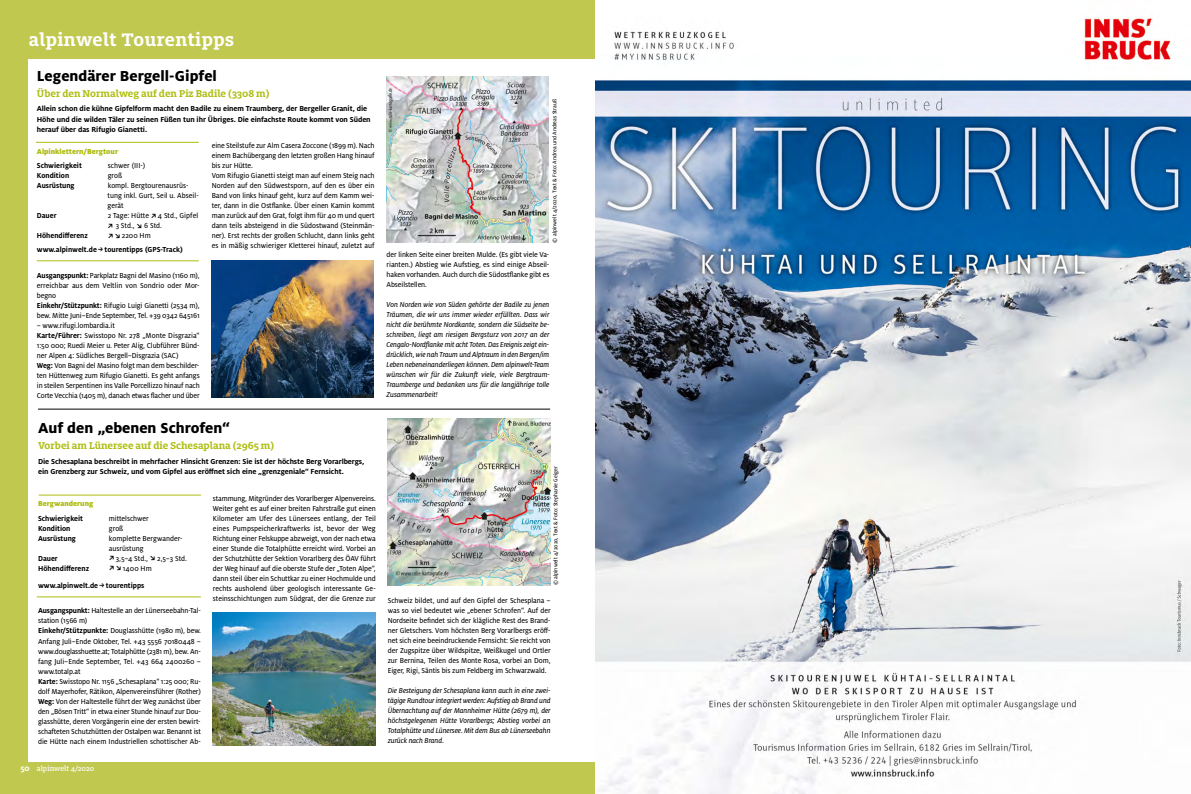
<style>
.page{position:relative;width:1191px;height:794px;background:#c1c84f}
.page>*{position:absolute;margin:0;border:0;box-sizing:border-box;transform-origin:0 0}
.t1{font:700 20px "Milo Slab OT";letter-spacing:.025em;color:#fff}
.t2{font:800 16px "Milo OT";color:#000}
.t3{font:700 11px "Milo Slab OT";color:#aebd10}
.t4{font:8px/10px "Milo OT Text";letter-spacing:-.01em;color:#000;scale:.96 1}
.t5{font:8px/10px "Milo OT Text Ita";letter-spacing:-.01em;color:#000;text-align:justify;scale:.96 1}
.t6{font:700 8px/10.5px "Milo OT";letter-spacing:-.01em;color:#000}
.t7{font:700 8px "Milo OT";letter-spacing:-.01em;color:#000;scale:.96 1}
.t8{font:900 8px "Milo OT";color:#aebd10;scale:.96 1}
.t9{font:500 8px "Milo Slab OT";color:#fff}
.t10{font:6px "Milo OT Text";color:#000;scale:.96 1}
.s1{font-size:7px}
.s2{font-family:"Milo OT";font-weight:700}
.s3{font-family:"Milo OT";font-weight:700;font-size:9px}
.s4{font-family:"Milo OT Text"}
</style>
<div class="page">
<div style="left:28px;top:59px;width:1133px;height:702px;background:#fff"></div>
<hr style="left:36px;top:142px;width:163px;height:1px;background:#aebd10">
<hr style="left:37px;top:260px;width:162px;height:1px;background:#aebd10">
<img style="left:386px;top:76px;width:162px;height:166px">
<img style="left:212px;top:261px;width:161px;height:136px">
<img style="left:388px;top:419px;width:162px;height:166px">
<hr style="left:39px;top:494px;width:162px;height:1px;background:#aebd10">
<hr style="left:37px;top:596px;width:164px;height:1px;background:#aebd10">
<hr style="left:38px;top:409px;width:512px;height:1px;background:#000">
<img style="left:213px;top:613px;width:163px;height:133px">
<img style="left:596px;top:0;width:595px;height:794px">
<h1 class="t1" style="left:29px;top:32px;width:207px">alpinwelt Tourentipps</h1>
<h2 class="t2" style="left:37px;top:70px;width:182px">Legendärer Bergell-Gipfel</h2>
<h3 class="t3" style="left:37px;top:89px;width:234px">Über den Normalweg auf den Piz Badile (3308 m)</h3>
<p class="t6" style="left:37px;top:104px;width:335px">Allein schon die kühne Gipfelform macht den Badile zu einem Traumberg, der Bergeller Granit, die<br>Höhe und die wilden Täler zu seinen Füßen tun ihr Übriges. Die einfachste Route kommt von Süden herauf über das Rifugio Gianetti.</p>
<p class="t10" style="left:552px;top:243px;width:151px;rotate:-90deg"><span class="s1">©</span> alpinwelt 4/2020, Text &amp; Foto: Andrea und Andreas Strauß</p>
<p class="t4" style="left:212px;top:141px;width:171px">eine Steilstufe zur Alm Casera Zoccone (1899 m). Nach einem Bachübergang den letzten großen Hang hinauf bis zur Hütte.<br>Vom Rifugio Gianetti steigt man auf einem Steig nach Norden auf den Südwestsporn, auf den es über ein Band von links hinauf geht, kurz auf dem Kamm wei&shy;ter, dann in die Ostflanke. Über einen Kamin kommt man zurück auf den Grat, folgt ihm für 40 m und quert dann teils absteigend in die Südostwand (Steinmän&shy;ner). Erst rechts der großen Schlucht, dann links geht es in mäßig schwieriger Kletterei hinauf, zuletzt auf</p>
<p class="t8" style="left:37px;top:148px;width:86px">Alpinklettern/Bergtour</p>
<p class="t7" style="left:37px;top:162px;width:48px">Schwierigkeit</p>
<p class="t4" style="left:108px;top:161px;width:41px">schwer (III-)</p>
<p class="t7" style="left:37px;top:172px;width:35px">Kondition</p>
<p class="t4" style="left:108px;top:171px;width:16px">groß</p>
<p class="t7" style="left:37px;top:182px;width:41px">Ausrüstung</p>
<p class="t4" style="left:108px;top:181px;width:96px">kompl. Bergtourenausrüs&shy;tung inkl. Gurt, Seil u. Abseil&shy;gerät</p>
<p class="t7" style="left:37px;top:212px;width:22px">Dauer</p>
<p class="t4" style="left:116px;top:211px;width:87px;text-indent:-8px">2 Tage: Hütte 4 Std., Gipfel<br>3 Std., ● 6 Std.</p>
<p class="t7" style="left:37px;top:232px;width:55px">Höhendifferenz</p>
<p class="t4" style="left:115px;top:231px;width:39px">● 2200 Hm</p>
<p class="t7" style="left:37px;top:246px;width:153px">www.alpinwelt.de tourentipps (GPS-Track)</p>
<p class="t4" style="left:37px;top:271px;width:171px"><span class="s2">Ausgangspunkt:</span> Parkplatz Bagni del Masino (1160 m), erreichbar aus dem Veltlin von Sondrio oder Mor&shy;begno<br><span class="s2">Einkehr/Stützpunkt:</span> Rifugio Luigi Gianetti (2534 m), bew. Mitte Juni–Ende September, Tel. +39 0342 645161</p>
<p class="t4" style="left:37px;top:321px;width:171px">– www.rifugi.lombardia.it<br><span class="s2">Karte/Führer:</span> Swisstopo Nr. 278 „Monte Disgrazia“ 1:50 000; Ruedi Meier u. Peter Alig, Clubführer Bünd&shy;ner Alpen 4: Südliches Bergell–Disgrazia (SAC)<br><span class="s2">Weg:</span> Von Bagni del Masino folgt man dem beschilder&shy;ten Hüttenweg zum Rifugio Gianetti. Es geht anfangs in steilen Serpentinen ins Valle Porcellizzo hinauf nach Corte Vecchia (1405 m), danach etwas flacher und über</p>
<p class="t4" style="left:386px;top:250px;width:171px;text-align:justify">der linken Seite einer breiten Mulde. (Es gibt viele Va&shy;rianten.) Abstieg wie Aufstieg, es sind einige Abseil&shy;haken vorhanden. Auch durch die Südostflanke gibt es Abseilstellen.</p>
<p class="t5" style="left:386px;top:300px;width:172px">Von Norden wie von Süden gehörte der Badile zu jenen Träumen, die wir uns immer wieder erfüllten. Dass wir nicht die berühmte Nordkante, sondern die Südseite be&shy;schreiben, liegt am riesigen Bergsturz von 2017 an der Cengalo-Nordflanke mit acht Toten. Das Ereignis zeigt ein&shy;drücklich, wie nah Traum und Alptraum in den Bergen/im Leben nebeneinanderliegen können. Dem alpinwelt-Team wünschen wir für die Zukunft viele, viele Bergtraum-Traumberge und bedanken uns für die langjährige tolle Zusammenarbeit!</p>
<h2 class="t2" style="left:38px;top:422px;width:194px">Auf den „ebenen Schrofen“</h2>
<h3 class="t3" style="left:38px;top:442px;width:238px">Vorbei am Lünersee auf die Schesaplana (2965 m)</h3>
<p class="t6" style="left:38px;top:456px;width:328px">Die Schesaplana beschreibt in mehrfacher Hinsicht Grenzen: Sie ist der höchste Berg Vorarlbergs, ein Grenzberg zur Schweiz, und vom Gipfel aus eröffnet sich eine „grenzgeniale“ Fernsicht.</p>
<p class="t8" style="left:38px;top:501px;width:59px">Bergwanderung</p>
<p class="t7" style="left:38px;top:516px;width:48px">Schwierigkeit</p>
<p class="t4" style="left:109px;top:514px;width:43px">mittelschwer</p>
<p class="t7" style="left:38px;top:526px;width:35px">Kondition</p>
<p class="t4" style="left:109px;top:524px;width:16px">groß</p>
<p class="t7" style="left:38px;top:536px;width:41px">Ausrüstung</p>
<p class="t4" style="left:109px;top:534px;width:78px">komplette Bergwander&shy;ausrüstung</p>
<p class="t7" style="left:38px;top:556px;width:22px">Dauer</p>
<p class="t4" style="left:116px;top:554px;width:76px">3,5–4 Std., ● 2,5–3 Std.</p>
<p class="t7" style="left:38px;top:566px;width:55px">Höhendifferenz</p>
<p class="t4" style="left:116px;top:564px;width:39px">● 1400 Hm</p>
<p class="t7" style="left:38px;top:583px;width:112px">www.alpinwelt.de tourentipps</p>
<p class="t4" style="left:38px;top:606px;width:171px"><span class="s2">Ausgangspunkt:</span> Haltestelle an der Lünerseebahn-Tal&shy;station (1566 m)<br><span class="s2">Einkehr/Stützpunkte:</span> Douglasshütte (1980 m), bew.<br>Anfang Juli–Ende Oktober, Tel. +43 5556 70180448 – www.douglasshuette.at; Totalphütte (2381 m), bew. An&shy;fang Juli–Ende September, Tel. +43 664 2400260 – www.totalp.at<br><span class="s2">Karte:</span> Swisstopo Nr. 1156 „Schesaplana“ 1:25 000; Ru&shy;dolf Mayerhofer, Rätikon, Alpenvereinsführer (Rother)<br><span class="s2">Weg:</span> Von der Haltestelle führt der Weg zunächst über den „Bösen Tritt“ in etwa einer Stunde hinauf zur Dou&shy;glasshütte, deren Vorgängerin eine der ersten bewirt&shy;schafteten Schutzhütten der Ostalpen war. Benannt ist die Hütte nach einem Industriellen schottischer Ab-</p>
<p class="t4" style="left:213px;top:494px;width:171px;text-align:justify">stammung, Mitgründer des Vorarlberger Alpenvereins.<br>Weiter geht es auf einer breiten Fahrstraße gut einen Kilometer am Ufer des Lünersees entlang, der Teil eines Pumpspeicherkraftwerks ist, bevor der Weg Richtung einer Felskuppe abzweigt, von der nach etwa einer Stunde die Totalphütte erreicht wird. Vorbei an der Schutzhütte der Sektion Vorarlberg des ÖAV führt der Weg hinauf auf die oberste Stufe der „Toten Alpe“, dann steil über ein Schuttkar zu einer Hochmulde und rechts ausholend über geologisch interessante Ge&shy;steinsschichtungen zum Südgrat, der die Grenze zur</p>
<p class="t9" style="left:20px;top:766px;width:75px"><span class="s3">50</span> alpinwelt 4/2020</p>
<p class="t10" style="left:553px;top:585px;width:126px;rotate:-90deg"><span class="s1">©</span> alpinwelt 4/2020, Text &amp; Foto: Stephanie Geiger</p>
<p class="t4" style="left:388px;top:596px;width:171px;text-align:justify">Schweiz bildet, und auf den Gipfel der Schesplana – was so viel bedeutet wie „ebener Schrofen“. Auf der Nordseite befindet sich der klägliche Rest des Brand&shy;ner Gletschers. Vom höchsten Berg Vorarlbergs eröff&shy;net sich eine beeindruckende Fernsicht: Sie reicht von der Zugspitze über Wildspitze, Weißkugel und Ortler zur Bernina, Teilen des Monte Rosa, vorbei an Dom, Eiger, Rigi, Säntis bis zum Feldberg im Schwarzwald.</p>
<p class="t5" style="left:388px;top:686px;width:171px">Die Besteigung der Schesaplana kann auch in eine zwei&shy;tägige Rundtour integriert werden: Aufstieg ab Brand und Übernachtung auf der Mannheimer Hütte (2679 m), der höchstgelegenen Hütte Vorarlbergs; Abstieg vorbei an Totalphütte und Lünersee. Mit dem Bus ab Lünerseebahn zurück nach Brand<span class="s4">.</span></p>
</div>
